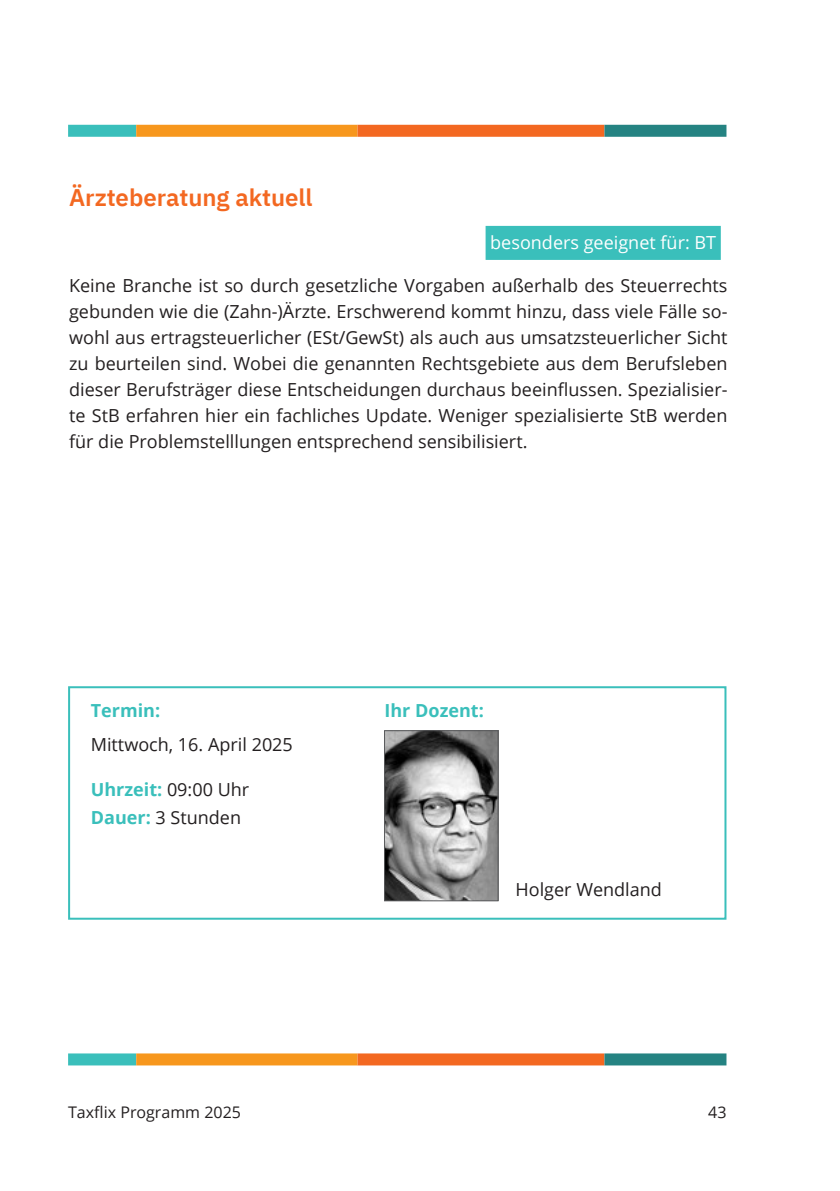
<style>
.page{position:relative;width:840px;height:1191px;background:#fff}
.page>*{position:absolute;margin:0;border:0;box-sizing:border-box;transform-origin:0 0}
.t1{font:600 24px "IBM Plex Sans";color:#f36821}
.t2{font:18px/26px "Open Sans";color:#231f20;text-align:justify}
.t3{font:18px "Open Sans";color:#fff}
.t4{font:700 18px "Open Sans";color:#3abfbb}
.t5{font:16px "Open Sans";color:#231f20}
.s1{font-weight:700;color:#3abfbb}
</style>
<div class="page">
<div style="left:68px;top:125px;width:68px;height:12px;background:#3abfbb"></div>
<div style="left:136px;top:125px;width:221px;height:12px;background:#f7971d"></div>
<div style="left:357px;top:125px;width:247px;height:12px;background:#f36821"></div>
<div style="left:604px;top:125px;width:122px;height:12px;background:#258382"></div>
<div style="left:68px;top:1053px;width:68px;height:12px;background:#3abfbb"></div>
<div style="left:136px;top:1053px;width:221px;height:12px;background:#f7971d"></div>
<div style="left:357px;top:1053px;width:247px;height:12px;background:#f36821"></div>
<div style="left:604px;top:1053px;width:122px;height:12px;background:#258382"></div>
<div style="left:485px;top:226px;width:235px;height:34px;background:#3abfbb"></div>
<img style="left:386px;top:732px;width:110px;height:167px">
<div style="left:384px;top:730px;width:114px;height:171px;border:1px solid #57585a"></div>
<div style="left:68px;top:686px;width:658px;height:233px;border:2px solid #3abfbb"></div>
<h1 class="t1" style="left:69px;top:178px;width:245px">Ärzteberatung aktuell</h1>
<p class="t3" style="left:490px;top:230px;width:227px">besonders geeignet für: BT</p>
<p class="t2" style="left:69px;top:272px;width:659px">Keine Branche ist so durch gesetzliche Vorgaben außerhalb des Steuerrechts gebunden wie die (Zahn-)Ärzte. Erschwerend kommt hinzu, dass viele Fälle so&shy;wohl aus ertragsteuerlicher (ESt/GewSt) als auch aus umsatzsteuerlicher Sicht zu beurteilen sind. Wobei die genannten Rechtsgebiete aus dem Berufsleben dieser Berufsträger diese Entscheidungen durchaus beeinflussen. Spezialisier&shy;te StB erfahren hier ein fachliches Update. Weniger spezialisierte StB werden für die Problemstelllungen entsprechend sensibilisiert.</p>
<p class="t4" style="left:91px;top:698px;width:71px">Termin:</p>
<p class="t2" style="left:91px;top:730px;width:203px">Mittwoch, 16. April 2025</p>
<p class="t2" style="left:91px;top:774px;width:160px;line-height:28px"><span class="s1">Uhrzeit:</span> 09:00 Uhr<br><span class="s1">Dauer:</span> 3 Stunden</p>
<p class="t4" style="left:384px;top:698px;width:101px">Ihr Dozent:</p>
<p class="t2" style="left:515px;top:876px;width:148px">Holger Wendland</p>
<p class="t5" style="left:68px;top:1101px;width:174px">Taxflix Programm 2025</p>
<p class="t5" style="left:707px;top:1101px;width:20px">43</p>
</div>
